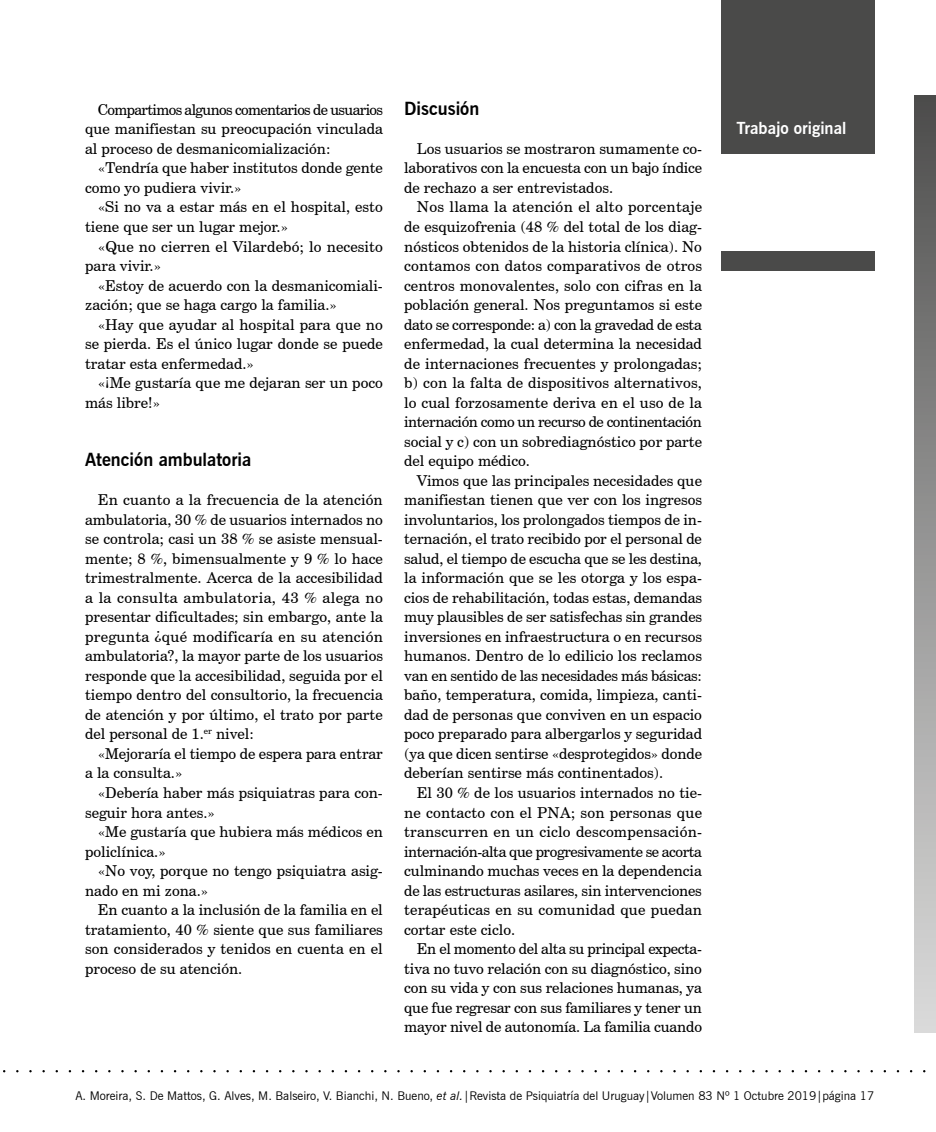
<style>
.page{position:relative;width:936px;height:1132px;background:#fff}
.page>*{position:absolute;margin:0;border:0;box-sizing:border-box;transform-origin:0 0}
.t1{font:700 18px "News Gothic BT";color:#000}
.t2{font:700 16.5px "News Gothic BT";color:#fff}
.t3{font:15px/19.5px "Century Schoolbook BT";color:#000;text-align:justify}
.t4{font:12px "News Gothic BT";color:#000}
.s1{font-style:italic}
</style>
<div class="page">
<div style="left:721px;top:251px;width:153px;height:20px;background:#4a4a49"></div>
<div style="left:914px;top:95px;width:21px;height:936px;background:linear-gradient(to bottom,#4f4f4e,#ddd)"></div>
<div style="left:721px;top:0;width:153px;height:154px;background:#4a4a49"></div>
<p class="t3" style="left:85px;top:100px;width:299px;text-indent:13px">Compartimos algunos comentarios de usuarios que manifiestan su preocupación vinculada al proceso de desmanicomialización:</p>
<p class="t3" style="left:85px;top:158px;width:299px;text-indent:13px">«Tendría que haber institutos donde gente como yo pudiera vivir.»</p>
<p class="t3" style="left:85px;top:197px;width:299px;text-indent:13px">«Si no va a estar más en el hospital, esto tiene que ser un lugar mejor.»</p>
<p class="t3" style="left:85px;top:236px;width:299px;text-indent:13px">«Que no cierren el Vilardebó; lo necesito para vivir.»</p>
<p class="t3" style="left:85px;top:275px;width:299px;text-indent:13px">«Estoy de acuerdo con la desmanicomiali&shy;zación; que se haga cargo la familia.»</p>
<p class="t3" style="left:85px;top:314px;width:299px;text-indent:13px">«Hay que ayudar al hospital para que no se pierda. Es el único lugar donde se puede tratar esta enfermedad.»</p>
<p class="t3" style="left:85px;top:373px;width:299px;text-indent:13px">«¡Me gustaría que me dejaran ser un poco más libre!»</p>
<p class="t1" style="left:85px;top:448px;width:168px">Atención ambulatoria</p>
<p class="t3" style="left:85px;top:490px;width:299px;text-indent:13px">En cuanto a la frecuencia de la atención ambulatoria, 30 % de usuarios internados no se controla; casi un 38 % se asiste mensual&shy;mente; 8 %, bimensualmente y 9 % lo hace trimestralmente. Acerca de la accesibilidad a la consulta ambulatoria, 43 % alega no presentar dificultades; sin embargo, ante la pregunta ¿qué modificaría en su atención ambulatoria?, la mayor parte de los usuarios responde que la accesibilidad, seguida por el tiempo dentro del consultorio, la frecuencia de atención y por último, el trato por parte del personal de 1.<sup>er</sup> nivel:</p>
<p class="t3" style="left:85px;top:743px;width:299px;text-indent:13px">«Mejoraría el tiempo de espera para entrar a la consulta.»</p>
<p class="t3" style="left:85px;top:782px;width:299px;text-indent:13px">«Debería haber más psiquiatras para con&shy;seguir hora antes.»</p>
<p class="t3" style="left:85px;top:821px;width:299px;text-indent:13px">«Me gustaría que hubiera más médicos en policlínica.»</p>
<p class="t3" style="left:85px;top:860px;width:299px;text-indent:13px">«No voy, porque no tengo psiquiatra asig&shy;nado en mi zona.»</p>
<p class="t3" style="left:85px;top:899px;width:299px;text-indent:13px">En cuanto a la inclusión de la familia en el tratamiento, 40 % siente que sus familiares son considerados y tenidos en cuenta en el proceso de su atención.</p>
<p class="t1" style="left:404px;top:97px;width:77px">Discusión</p>
<p class="t3" style="left:404px;top:139px;width:299px;text-indent:13px">Los usuarios se mostraron sumamente co&shy;laborativos con la encuesta con un bajo índice de rechazo a ser entrevistados.</p>
<p class="t3" style="left:404px;top:197px;width:299px;text-indent:13px">Nos llama la atención el alto porcentaje de esquizofrenia (48 % del total de los diag&shy;nósticos obtenidos de la historia clínica). No contamos con datos comparativos de otros centros monovalentes, solo con cifras en la población general. Nos preguntamos si este dato se corresponde: a) con la gravedad de esta enfermedad, la cual determina la necesidad de internaciones frecuentes y prolongadas; b) con la falta de dispositivos alternativos, lo cual forzosamente deriva en el uso de la internación como un recurso de continentación social y c) con un sobrediagnóstico por parte del equipo médico.</p>
<p class="t3" style="left:404px;top:470px;width:299px;text-indent:13px">Vimos que las principales necesidades que manifiestan tienen que ver con los ingresos involuntarios, los prolongados tiempos de in&shy;ternación, el trato recibido por el personal de salud, el tiempo de escucha que se les destina, la información que se les otorga y los espa&shy;cios de rehabilitación, todas estas, demandas muy plausibles de ser satisfechas sin grandes inversiones en infraestructura o en recursos humanos. Dentro de lo edilicio los reclamos van en sentido de las necesidades más básicas: baño, temperatura, comida, limpieza, canti&shy;dad de personas que conviven en un espacio poco preparado para albergarlos y seguridad (ya que dicen sentirse «desprotegidos» donde deberían sentirse más continentados).</p>
<p class="t3" style="left:404px;top:782px;width:299px;text-indent:13px">El 30 % de los usuarios internados no tie&shy;ne contacto con el PNA; son personas que transcurren en un ciclo descompensación&shy;internación-alta que progresivamente se acorta culminando muchas veces en la dependencia de las estructuras asilares, sin intervenciones terapéuticas en su comunidad que puedan cortar este ciclo.</p>
<p class="t3" style="left:404px;top:938px;width:299px;text-indent:13px">En el momento del alta su principal expecta&shy;tiva no tuvo relación con su diagnóstico, sino con su vida y con sus relaciones humanas, ya que fue regresar con sus familiares y tener un mayor nivel de autonomía. La familia cuando</p>
<p class="t2" style="left:736px;top:118px;width:111px">Trabajo original</p>
<p class="t4" style="left:75px;top:1087px;width:800px">A. Moreira, S. De Mattos, G. Alves, M. Balseiro, V. Bianchi, N. Bueno, <span class="s1">et al.</span>|Revista de Psiquiatría del Uruguay|Volumen 83 Nº 1 Octubre 2019|página 17</p>
</div>
